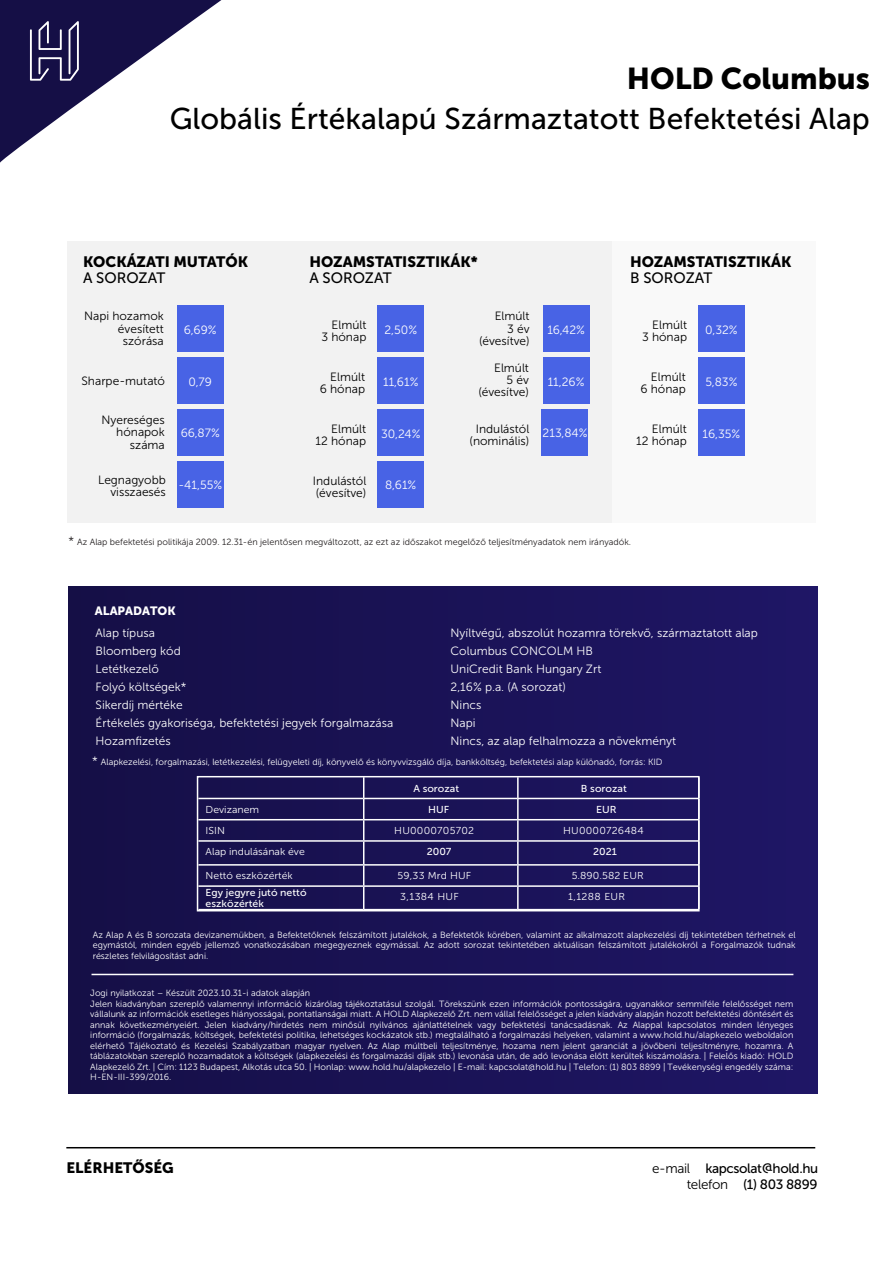
<style>
.page{position:relative;width:893px;height:1263px;background:#fff}
.page>*{position:absolute;margin:0;border:0;box-sizing:border-box;transform-origin:0 0}
.t1{font:30px "Museo Sans 500";color:#000}
.t2{font:30px "Museo Sans 900";color:#000}
.t3{font:15px "Museo Sans 900";color:#000}
.t4{font:15px "Museo Sans 500";color:#000}
.t5{font:13.5px "Museo Sans 500";letter-spacing:-.03em;color:#000}
.t6{font:12px/18px "Museo Sans 300";color:#fff}
.t7{font:12px/12.3px "Museo Sans 300";color:#000;text-align:right}
.t8{font:12px "Museo Sans 900";color:#fff}
.t9{font:10.05px "Museo Sans 300";letter-spacing:.005em;color:#fff;scale:1.05 1}
.t10{font:10.05px/10.4px "Museo Sans 500";color:#fff;scale:1.05 1}
.t11{font:9px/10.5px "Museo Sans 300";color:#fff}
.t12{font:9px "Museo Sans 300";color:#231f20}
.s1{color:#fff}
.s2{font-size:12px}
.s3{font-family:"Museo Sans 300"}
</style>
<div class="page">
<svg style="left:0;top:0;width:221px;height:163px"></svg>
<hr style="left:66px;top:1147px;width:749px;height:1px;background:#000">
<div style="left:69px;top:587px;width:748px;height:506px;background:linear-gradient(to right,#161047,#201867)"></div>
<svg style="left:363px;top:779px;width:1px;height:129px"></svg>
<svg style="left:517px;top:779px;width:1px;height:129px"></svg>
<hr style="left:198px;top:798px;width:166px;height:1px;background:#fff">
<hr style="left:364px;top:798px;width:154px;height:1px;background:#fff">
<hr style="left:518px;top:798px;width:180px;height:1px;background:#fff">
<hr style="left:198px;top:819px;width:166px;height:1px;background:#fff">
<hr style="left:364px;top:819px;width:154px;height:1px;background:#fff">
<hr style="left:518px;top:819px;width:180px;height:1px;background:#fff">
<hr style="left:198px;top:840px;width:166px;height:2px;background:#fff">
<hr style="left:364px;top:840px;width:154px;height:2px;background:#fff">
<hr style="left:518px;top:840px;width:180px;height:2px;background:#fff">
<hr style="left:198px;top:864px;width:166px;height:2px;background:#fff">
<hr style="left:364px;top:864px;width:154px;height:2px;background:#fff">
<hr style="left:518px;top:864px;width:180px;height:2px;background:#fff">
<hr style="left:198px;top:885px;width:166px;height:2px;background:#fff">
<hr style="left:364px;top:885px;width:154px;height:2px;background:#fff">
<hr style="left:518px;top:885px;width:180px;height:2px;background:#fff">
<div style="left:197px;top:776px;width:502px;height:135px;border:2px solid #fff"></div>
<hr style="left:91px;top:974px;width:702px;height:1px;background:#fff">
<div style="left:289px;top:241px;width:325px;height:282px;background:#f2f2f2"></div>
<div style="left:542px;top:305px;width:47px;height:47px;background:#4863e5"></div>
<div style="left:542px;top:357px;width:47px;height:47px;background:#4863e5"></div>
<div style="left:377px;top:461px;width:47px;height:47px;background:#4863e5"></div>
<div style="left:541px;top:409px;width:47px;height:47px;background:#4863e5"></div>
<div style="left:377px;top:305px;width:47px;height:47px;background:#4863e5"></div>
<div style="left:377px;top:357px;width:47px;height:47px;background:#4863e5"></div>
<div style="left:377px;top:409px;width:47px;height:47px;background:#4863e5"></div>
<div style="left:612px;top:241px;width:203px;height:282px;background:#f9f9f9"></div>
<div style="left:698px;top:305px;width:46px;height:47px;background:#4863e5"></div>
<div style="left:698px;top:357px;width:46px;height:47px;background:#4863e5"></div>
<div style="left:698px;top:409px;width:46px;height:47px;background:#4863e5"></div>
<div style="left:67px;top:241px;width:222px;height:282px;background:#f2f2f2"></div>
<div style="left:177px;top:409px;width:47px;height:47px;background:#4863e5"></div>
<div style="left:177px;top:305px;width:47px;height:47px;background:#4863e5"></div>
<div style="left:177px;top:461px;width:47px;height:47px;background:#4863e5"></div>
<div style="left:177px;top:357px;width:47px;height:47px;background:#4863e5"></div>
<h1 class="t2" style="left:626px;top:61px;width:245px">HOLD Columbus</h1>
<h1 class="t1" style="left:170px;top:103px;width:701px">Globális Értékalapú Származtatott Befektetési Alap</h1>
<h2 class="t3" style="left:83px;top:253px;width:167px">KOCKÁZATI MUTATÓK</h2>
<h2 class="t4" style="left:83px;top:270px;width:84px">A SOROZAT</h2>
<h2 class="t3" style="left:309px;top:253px;width:170px">HOZAMSTATISZTIKÁK*</h2>
<h2 class="t4" style="left:309px;top:270px;width:84px">A SOROZAT</h2>
<h2 class="t3" style="left:630px;top:253px;width:163px">HOZAMSTATISZTIKÁK</h2>
<h2 class="t4" style="left:630px;top:270px;width:84px">B SOROZAT</h2>
<h3 class="t7" style="left:84px;top:310px;width:81px">Napi hozamok évesített szórása</h3>
<h3 class="t6" style="left:184px;top:321px;width:34px">6,69%</h3>
<h3 class="t7" style="left:321px;top:319px;width:46px">Elmúlt<br>3 hónap</h3>
<h3 class="t6" style="left:384px;top:321px;width:34px">2,50%</h3>
<h3 class="t7" style="left:479px;top:310px;width:52px">Elmúlt<br>3 év (évesítve)</h3>
<h3 class="t6" style="left:547px;top:321px;width:39px">16,42%</h3>
<h3 class="t7" style="left:642px;top:319px;width:46px">Elmúlt<br>3 hónap</h3>
<h3 class="t6" style="left:705px;top:321px;width:34px">0,32%</h3>
<h3 class="t7" style="left:81px;top:375px;width:85px">Sharpe-mutató</h3>
<h3 class="t6" style="left:189px;top:372px;width:25px">0,79</h3>
<h3 class="t7" style="left:320px;top:371px;width:47px">Elmúlt<br>6 hónap</h3>
<h3 class="t6" style="left:383px;top:373px;width:37px">11,61%</h3>
<h3 class="t7" style="left:478px;top:362px;width:52px">Elmúlt<br>5 év (évesítve)</h3>
<h3 class="t6" style="left:547px;top:372px;width:38px">11,26%</h3>
<h3 class="t7" style="left:640px;top:371px;width:47px">Elmúlt<br>6 hónap</h3>
<h3 class="t6" style="left:705px;top:373px;width:34px">5,83%</h3>
<h3 class="t7" style="left:101px;top:414px;width:65px">Nyereséges hónapok száma</h3>
<h3 class="t6" style="left:181px;top:424px;width:41px">66,87%</h3>
<h3 class="t7" style="left:315px;top:422px;width:52px">Elmúlt<br>12 hónap</h3>
<h3 class="t6" style="left:381px;top:424px;width:41px">30,24%</h3>
<h3 class="t7" style="left:469px;top:423px;width:119px;text-align:left;text-indent:6px">Indulástól <span class="s1">213,84% </span>(nominális)</h3>
<h3 class="t7" style="left:636px;top:422px;width:52px">Elmúlt<br>12 hónap</h3>
<h3 class="t6" style="left:702px;top:424px;width:39px">16,35%</h3>
<h3 class="t7" style="left:98px;top:474px;width:69px">Legnagyobb visszaesés</h3>
<h3 class="t6" style="left:178px;top:476px;width:45px">-41,55%</h3>
<h3 class="t7" style="left:313px;top:474px;width:55px;text-align:left">Indulástól (évesítve)</h3>
<h3 class="t6" style="left:385px;top:476px;width:33px">8,61%</h3>
<p class="t12" style="left:68px;top:537px;width:564px"><span class="s2">*</span> Az Alap befektetési politikája 2009. 12.31-én jelentősen megváltozott, az ezt az időszakot megelőző teljesítményadatok nem irányadók.</p>
<h3 class="t8" style="left:95px;top:604px;width:82px">ALAPADATOK</h3>
<h3 class="t6" style="left:96px;top:624px;width:299px">Alap típusa<br>Bloomberg kód<br>Letétkezelő<br>Folyó költségek*<br>Sikerdíj mértéke<br>Értékelés gyakoriséga, befektetési jegyek forgalmazása<br>Hozamfizetés</h3>
<p class="t11" style="left:92px;top:757px;width:572px"><span class="s2">*</span> Alapkezelési, forgalmazási, letétkezelési, felügyeleti díj, könyvelő és könyvvizsgáló díja, bankköltség, befektetési alap különadó, forrás: KID</p>
<h3 class="t6" style="left:450px;top:624px;width:309px">Nyíltvégű, abszolút hozamra törekvő, származtatott alap<br>Columbus CONCOLM HB<br>UniCredit Bank Hungary Zrt<br>2,16% p.a. (A sorozat)<br>Nincs<br>Napi<br>Nincs, az alap felhalmozza a növekményt</h3>
<p class="t10" style="left:413px;top:783px;width:45px">A sorozat</p>
<p class="t10" style="left:581px;top:783px;width:45px">B sorozat</p>
<p class="t9" style="left:206px;top:804px;width:53px">Devizanem</p>
<p class="t10" style="left:428px;top:804px;width:22px">HUF</p>
<p class="t10" style="left:596px;top:804px;width:21px">EUR</p>
<p class="t9" style="left:206px;top:825px;width:20px">ISIN</p>
<p class="t9" style="left:394px;top:825px;width:78px">HU0000705702</p>
<p class="t9" style="left:563px;top:825px;width:78px">HU0000726484</p>
<p class="t9" style="left:206px;top:846px;width:96px">Alap indulásának éve</p>
<p class="t10" style="left:427px;top:847px;width:25px">2007</p>
<p class="t10" style="left:593px;top:847px;width:24px">2021</p>
<p class="t9" style="left:206px;top:870px;width:85px">Nettó eszközérték</p>
<p class="t9" style="left:397px;top:870px;width:72px">59,33 Mrd HUF</p>
<p class="t9" style="left:571px;top:870px;width:70px">5.890.582 EUR</p>
<p class="t10" style="left:206px;top:888px;width:98px">Egy jegyre jutó nettó eszközérték</p>
<p class="t9" style="left:400px;top:892px;width:57px">3,1384 HUF</p>
<p class="t9" style="left:568px;top:892px;width:56px">1,1288 EUR</p>
<p class="t11" style="left:93px;top:929px;width:704px;text-align:justify">Az Alap A és B sorozata devizanemükben, a Befektetőknek felszámított jutalékok, a Befektetők körében, valamint az alkalmazott alapkezelési díj tekintetében térhetnek el egymástól, minden egyéb jellemző vonatkozásában megegyeznek egymással. Az adott sorozat tekintetében aktuálisan felszámított jutalékokról a Forgalmazók tudnak részletes felvilágosítást adni.</p>
<p class="t11" style="left:90px;top:988px;width:704px">Jogi nyilatkozat – Készült 2023.10.31-i adatok alapján<br>Jelen kiadványban szereplő valamennyi információ kizárólag tájékoztatásul szolgál. Törekszünk ezen információk pontosságára, ugyanakkor semmiféle felelősséget nem vállalunk az információk esetleges hiányosságai, pontatlanságai miatt. A HOLD Alapkezelő Zrt. nem vállal felelősséget a jelen kiadvány alapján hozott befektetési döntésért és annak következményeiért. Jelen kiadvány/hirdetés nem minősül nyilvános ajánlattételnek vagy befektetési tanácsadásnak. Az Alappal kapcsolatos minden lényeges információ (forgalmazás, költségek, befektetési politika, lehetséges kockázatok stb.) megtalálható a forgalmazási helyeken, valamint a www.hold.hu/alapkezelo weboldalon elérhető Tájékoztató és Kezelési Szabályzatban magyar nyelven. Az Alap múltbeli teljesítménye, hozama nem jelent garanciát a jövőbeni teljesítményre, hozamra. A táblázatokban szereplő hozamadatok a költségek (alapkezelési és forgalmazási díjak stb.) levonása után, de adó levonása előtt kerültek kiszámolásra. | Felelős kiadó: HOLD Alapkezelő Zrt. | Cím: 1123 Budapest, Alkotás utca 50. | Honlap: www.hold.hu/alapkezelo | E-mail: kapcsolat@hold.hu | Telefon: (1) 803 8899 | Tevékenységi engedély száma:<br>H-EN-III-399/2016.</p>
<h2 class="t3" style="left:66px;top:1159px;width:109px">ELÉRHETŐSÉG</h2>
<h3 class="t5" style="left:652px;top:1161px;width:167px"><span class="s3">e-mail</span> kapcsolat@hold.hu</h3>
<h3 class="t5" style="left:686px;top:1177px;width:132px"><span class="s3">telefon</span> (1) 803 8899</h3>
</div>
